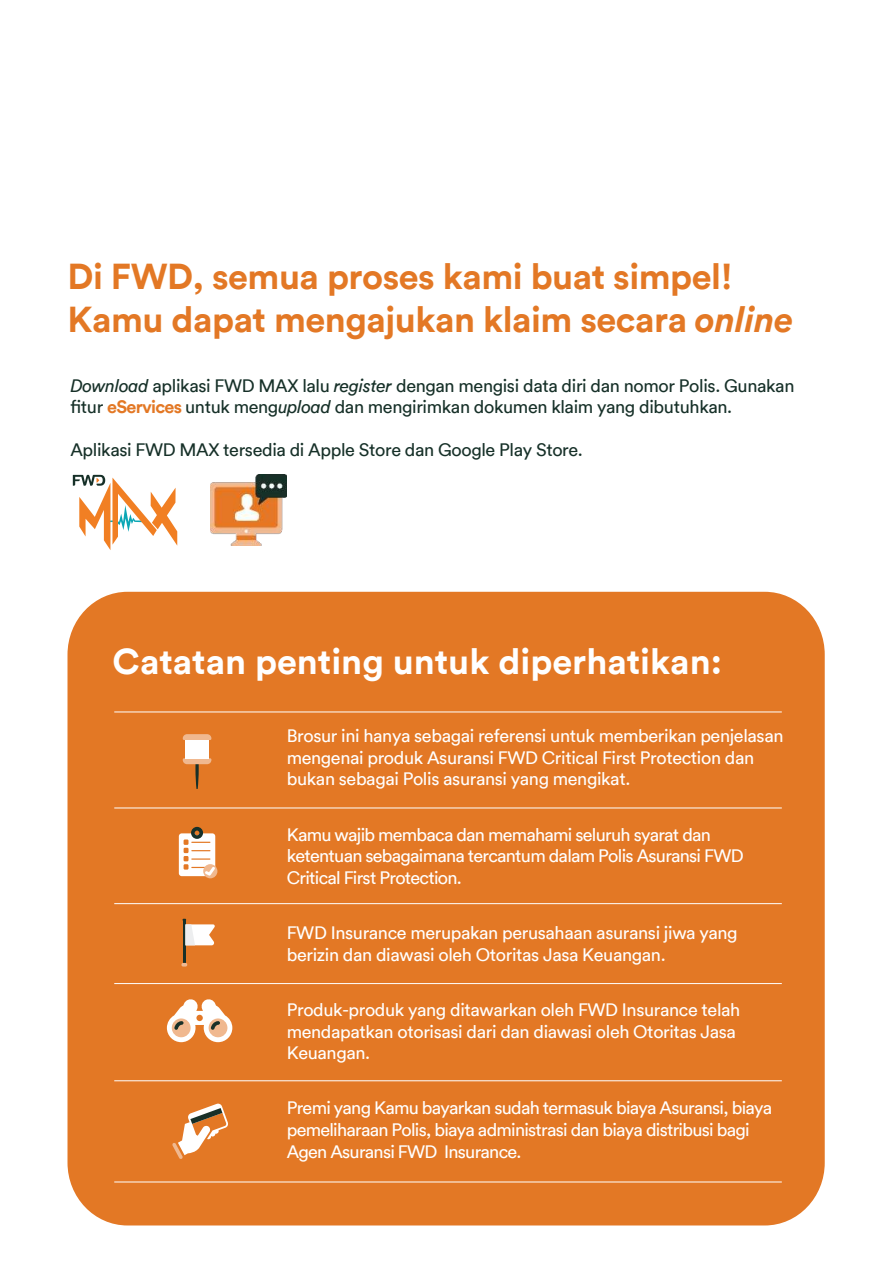
<style>
.page{position:relative;width:893px;height:1263px;background:#fff}
.page>*{position:absolute;margin:0;border:0;box-sizing:border-box;transform-origin:0 0}
.t1{font:700 36px/43.2px "FWD Circular TT";letter-spacing:-.015em;color:#e37825}
.t2{font:700 36px "FWD Circular TT";color:#fff}
.t3{font:18px/21.6px "FWD Circular TT";letter-spacing:-.02em;color:#fff}
.t4{font:18px/21.6px "FWD Circular TT";letter-spacing:-.04em;color:#fff}
.t5{font:18px/21.6px "FWD Circular TT";letter-spacing:-.02em;color:#163028}
.s1{font-style:italic}
.s2{font-weight:700;color:#e37825}
</style>
<div class="page">
<svg style="left:73px;top:475px;width:104px;height:75px"></svg>
<img style="left:211px;top:475px;width:76px;height:70px">
<div style="left:68px;top:592px;width:757px;height:633px;background:#e37825;border-radius:61px"></div>
<hr style="left:114px;top:712px;width:668px;height:1px;background:#fff">
<hr style="left:114px;top:808px;width:668px;height:1px;background:#fff">
<hr style="left:114px;top:903px;width:668px;height:1px;background:#fff">
<hr style="left:114px;top:983px;width:668px;height:1px;background:#fff">
<hr style="left:114px;top:1181px;width:668px;height:1px;background:#fff">
<hr style="left:114px;top:1080px;width:668px;height:1px;background:#fff">
<svg style="left:183px;top:734px;width:28px;height:55px"></svg>
<div style="left:185px;top:740px;width:24px;height:18px;background:#fff"></div>
<div style="left:203px;top:864px;width:14px;height:14px;background:#f0b88f;border-radius:50%"></div>
<svg style="left:179px;top:827px;width:36px;height:49px"></svg>
<hr style="left:183px;top:921px;width:2px;height:42px;background:#183028">
<svg style="left:181px;top:963px;width:6px;height:3px"></svg>
<svg style="left:183px;top:919px;width:32px;height:26px"></svg>
<svg style="left:167px;top:999px;width:65px;height:43px"></svg>
<svg style="left:172px;top:1103px;width:56px;height:56px"></svg>
<h1 class="t1" style="left:68px;top:256px;width:728px">Di FWD, semua proses kami buat simpel!<br>Kamu dapat mengajukan klaim secara <span class="s1">online</span></h1>
<p class="t5" style="left:70px;top:375px;width:726px"><span class="s1">Download</span> aplikasi FWD MAX lalu <span class="s1">register</span> dengan mengisi data diri dan nomor Polis. Gunakan fitur <span class="s2">eServices</span> untuk meng<span class="s1">upload</span> dan mengirimkan dokumen klaim yang dibutuhkan.</p>
<p class="t5" style="left:70px;top:440px;width:514px">Aplikasi FWD MAX tersedia di Apple Store dan Google Play Store.</p>
<h1 class="t2" style="left:113px;top:644px;width:611px">Catatan penting untuk diperhatikan:</h1>
<p class="t3" style="left:287px;top:726px;width:498px">Brosur ini hanya sebagai referensi untuk memberikan penjelasan mengenai produk Asuransi FWD Critical First Protection dan bukan sebagai Polis asuransi yang mengikat.</p>
<p class="t4" style="left:287px;top:824px;width:458px">Kamu wajib membaca dan memahami seluruh syarat dan ketentuan sebagaimana tercantum dalam Polis Asuransi FWD<br>Critical First Protection.</p>
<p class="t3" style="left:287px;top:923px;width:452px">FWD Insurance merupakan perusahaan asuransi jiwa yang berizin dan diawasi oleh Otoritas Jasa Keuangan.</p>
<p class="t3" style="left:287px;top:1000px;width:455px">Produk-produk yang ditawarkan oleh FWD Insurance telah mendapatkan otorisasi dari dan diawasi oleh Otoritas Jasa<br>Keuangan.</p>
<p class="t4" style="left:287px;top:1098px;width:487px">Premi yang Kamu bayarkan sudah termasuk biaya Asuransi, biaya pemeliharaan Polis, biaya administrasi dan biaya distribusi bagi<br>Agen Asuransi FWD Insurance.</p>
</div>
